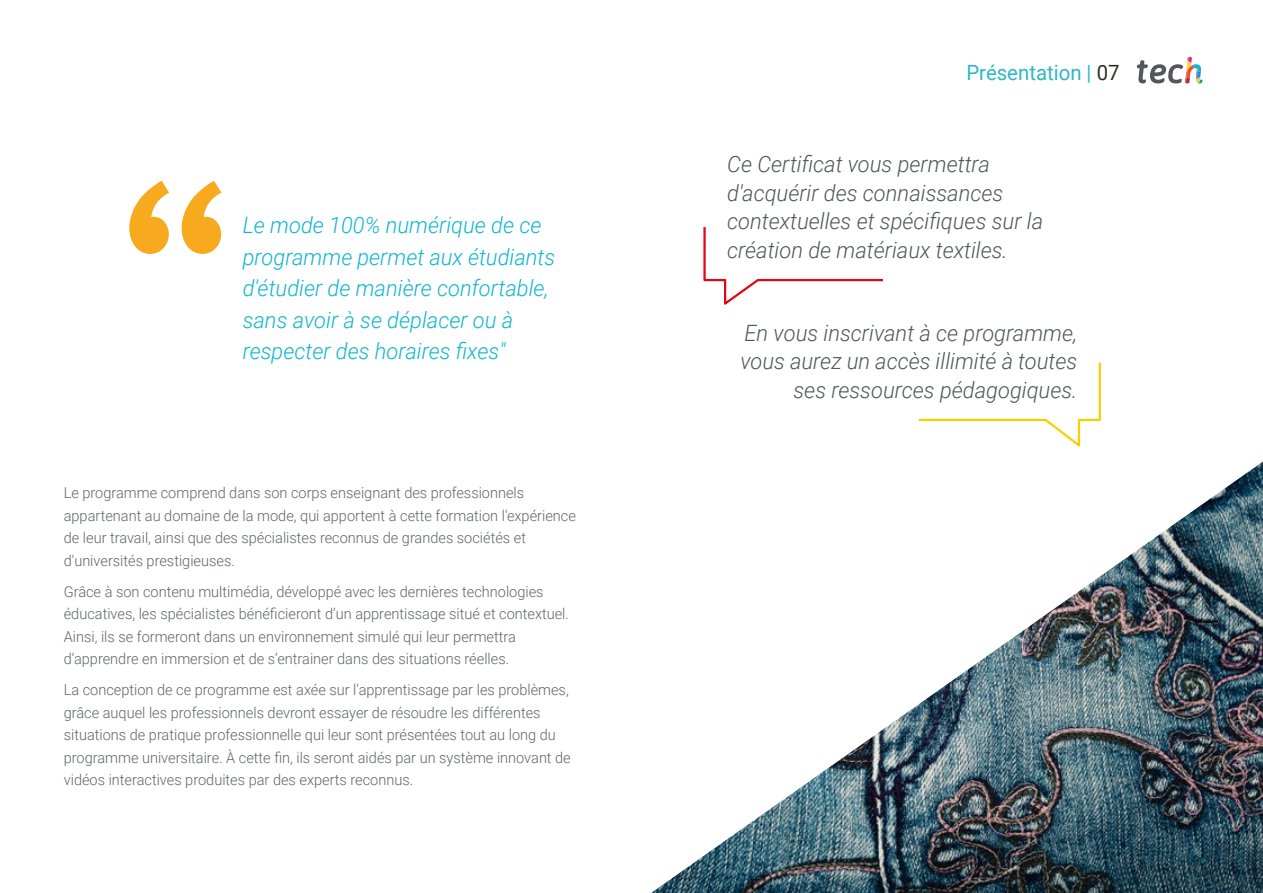
<style>
.page{position:relative;width:1263px;height:893px;background:#fff}
.page>*{position:absolute;margin:0;border:0;box-sizing:border-box;transform-origin:0 0}
.t1{font:italic 300 22.5px/28.5px "Roboto";color:#52555b;text-align:right}
.t2{font:italic 300 22.5px/31.5px "Roboto";color:#0fb6cf}
.t3{font:21px "Roboto";color:#2db8c5}
.t4{font:300 15px/22.5px "Roboto";color:#61646a}
.s1{color:#312e20}
</style>
<div class="page">
<svg style="left:129px;top:181px;width:92px;height:73px"></svg>
<svg style="left:918px;top:362px;width:183px;height:85px"></svg>
<svg style="left:703px;top:227px;width:180px;height:78px"></svg>
<svg style="left:1137px;top:57px;width:65px;height:27px"></svg>
<img style="left:651px;top:461px;width:612px;height:432px">
<h1 class="t2" style="left:243px;top:209px;width:314px">Le mode 100% numérique de ce programme permet aux étudiants d'étudier de manière confortable, sans avoir à se déplacer ou à respecter des horaires fixes"</h1>
<p class="t4" style="left:64px;top:481px;width:514px">Le programme comprend dans son corps enseignant des professionnels appartenant au domaine de la mode, qui apportent à cette formation l'expérience de leur travail, ainsi que des spécialistes reconnus de grandes sociétés et d'universités prestigieuses.</p>
<p class="t4" style="left:64px;top:579px;width:507px">Grâce à son contenu multimédia, développé avec les dernières technologies éducatives, les spécialistes bénéficieront d’un apprentissage situé et contextuel.<br>Ainsi, ils se formeront dans un environnement simulé qui leur permettra d’apprendre en immersion et de s’entrainer dans des situations réelles.</p>
<p class="t4" style="left:64px;top:678px;width:508px">La conception de ce programme est axée sur l'apprentissage par les problèmes, grâce auquel les professionnels devront essayer de résoudre les différentes situations de pratique professionnelle qui leur sont présentées tout au long du programme universitaire. À cette fin, ils seront aidés par un système innovant de vidéos interactives produites par des experts reconnus.</p>
<h2 class="t3" style="left:966px;top:57px;width:155px">Présentation | <span class="s1">07</span></h2>
<h1 class="t1" style="left:727px;top:149px;width:317px;text-align:left">Ce Certificat vous permettra d'acquérir des connaissances contextuelles et spécifiques sur la création de matériaux textiles.</h1>
<h1 class="t1" style="left:740px;top:317px;width:338px">En vous inscrivant à ce programme, vous aurez un accès illimité à toutes ses ressources pédagogiques.</h1>
</div>
